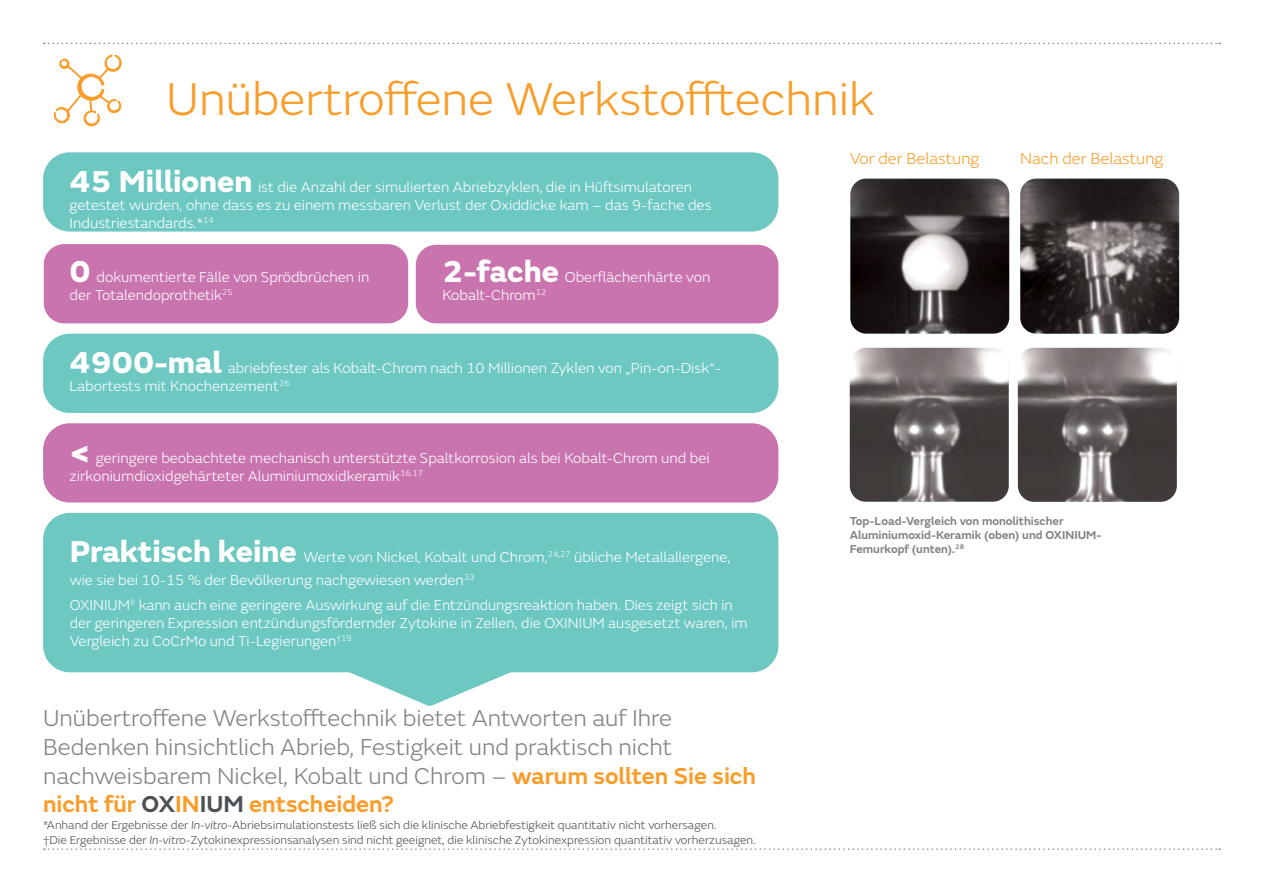
<style>
.page{position:relative;width:1263px;height:893px;background:#fff}
.page>*{position:absolute;margin:0;border:0;box-sizing:border-box;transform-origin:0 0}
.t1{font:300 48px "SN Emeric";color:#f99d2a}
.t2{font:800 36px "SN Emeric";color:#fff}
.t3{font:300 24px/28.8px "SN Emeric";color:#7f8388}
.t4{font:300 16.5px "SN Emeric";color:#f99d2a}
.t5{font:300 15px/18px "SN Emeric";color:#fff}
.t6{font:300 12px/14.4px "SN Emeric";color:#4b5256}
.t7{font:600 12px/14.4px "SN Emeric";color:#7f8388}
.s1{font-weight:800;font-size:31.5px}
.s2{font-weight:600;color:#f99d2a}
.s3{font-weight:600;color:#4b5256}
.s4{font-style:italic}
</style>
<div class="page">
<svg style="left:54px;top:54px;width:68px;height:73px"></svg>
<svg style="left:44px;top:43px;width:1176px;height:1px"></svg>
<img style="left:1020px;top:178px;width:159px;height:156px">
<img style="left:850px;top:178px;width:159px;height:156px">
<img style="left:1018px;top:348px;width:159px;height:154px">
<img style="left:850px;top:348px;width:159px;height:154px">
<div style="left:43px;top:152px;width:735px;height:80px;background:#6cc8c1;border-radius:27px"></div>
<div style="left:43px;top:423px;width:735px;height:79px;background:#c973af;border-radius:27px"></div>
<div style="left:43px;top:334px;width:735px;height:79px;background:#6cc8c1;border-radius:27px"></div>
<div style="left:416px;top:245px;width:362px;height:78px;background:#c973af;border-radius:20px"></div>
<svg style="left:249px;top:672px;width:362px;height:34px"></svg>
<div style="left:43px;top:513px;width:735px;height:159px;background:#6cc8c1;border-radius:27px"></div>
<div style="left:44px;top:244px;width:364px;height:79px;background:#c973af;border-radius:20px"></div>
<svg style="left:44px;top:848px;width:1176px;height:2px"></svg>
<h1 class="t1" style="left:166px;top:71px;width:710px">Unübertroffene Werkstofftechnik</h1>
<p class="t5" style="left:70px;top:178px;width:643px"><span class="s1">45 Millionen</span> ist die Anzahl der simulierten Abriebzyklen, die in Hüftsimulatoren getestet wurden, ohne dass es zu einem messbaren Verlust der Oxiddicke kam – das 9-fache des<br>Industriestandards.*<sup>14</sup></p>
<p class="t5" style="left:70px;top:267px;width:301px"><span class="s1">0</span> dokumentierte Fälle von Sprödbrüchen in der Totalendoprothetik<sup>25</sup></p>
<p class="t5" style="left:442px;top:267px;width:269px"><span class="s1">2-fache</span> Oberflächenhärte von<br>Kobalt-Chrom<sup>12</sup></p>
<p class="t5" style="left:70px;top:359px;width:653px"><span class="s1">4900-mal</span> abriebfester als Kobalt-Chrom nach 10 Millionen Zyklen von „Pin-on-Disk“-<br>Labortests mit Knochenzement<sup>26</sup></p>
<h2 class="t2" style="left:70px;top:428px;width:22px">&lt;</h2>
<p class="t5" style="left:70px;top:449px;width:642px;text-indent:26px">geringere beobachtete mechanisch unterstützte Spaltkorrosion als bei Kobalt-Chrom und bei zirkoniumdioxidgehärteter Aluminiumoxidkeramik<sup>16,17</sup></p>
<p class="t5" style="left:70px;top:546px;width:662px;line-height:22.5px"><span class="s1">Praktisch keine</span> Werte von Nickel, Kobalt und Chrom,<sup>24,27</sup> übliche Metallallergene, wie sie bei 10-15 % der Bevölkerung nachgewiesen werden<sup>33</sup></p>
<p class="t5" style="left:70px;top:596px;width:679px">OXINIUM<sup>◊</sup> kann auch eine geringere Auswirkung auf die Entzündungsreaktion haben. Dies zeigt sich in der geringeren Expression entzündungsfördernder Zytokine in Zellen, die OXINIUM ausgesetzt waren, im<br>Vergleich zu CoCrMo und Ti-Legierungen<sup>†19</sup></p>
<h3 class="t3" style="left:43px;top:703px;width:714px">Unübertroffene Werkstofftechnik bietet Antworten auf Ihre Bedenken hinsichtlich Abrieb, Festigkeit und praktisch nicht nachweisbarem Nickel, Kobalt und Chrom – <span class="s2">warum sollten Sie sich nicht für</span> <span class="s3">OX</span><span class="s2">IN</span><span class="s3">IUM</span> <span class="s2">entscheiden?</span></h3>
<p class="t6" style="left:43px;top:818px;width:714px">*Anhand der Ergebnisse der <span class="s4">In-vitro</span>-Abriebsimulationstests ließ sich die klinische Abriebfestigkeit quantitativ nicht vorhersagen.<br>†Die Ergebnisse der <span class="s4">In-vitro</span>-Zytokinexpressionsanalysen sind nicht geeignet, die klinische Zytokinexpression quantitativ vorherzusagen.</p>
<p class="t4" style="left:850px;top:149px;width:131px">Vor der Belastung</p>
<p class="t4" style="left:1020px;top:149px;width:145px">Nach der Belastung</p>
<p class="t7" style="left:850px;top:513px;width:253px">Top-Load-Vergleich von monolithischer<br>Aluminiumoxid-Keramik (oben) und OXINIUM-<br>Femurkopf (unten).<sup>28</sup></p>
</div>
